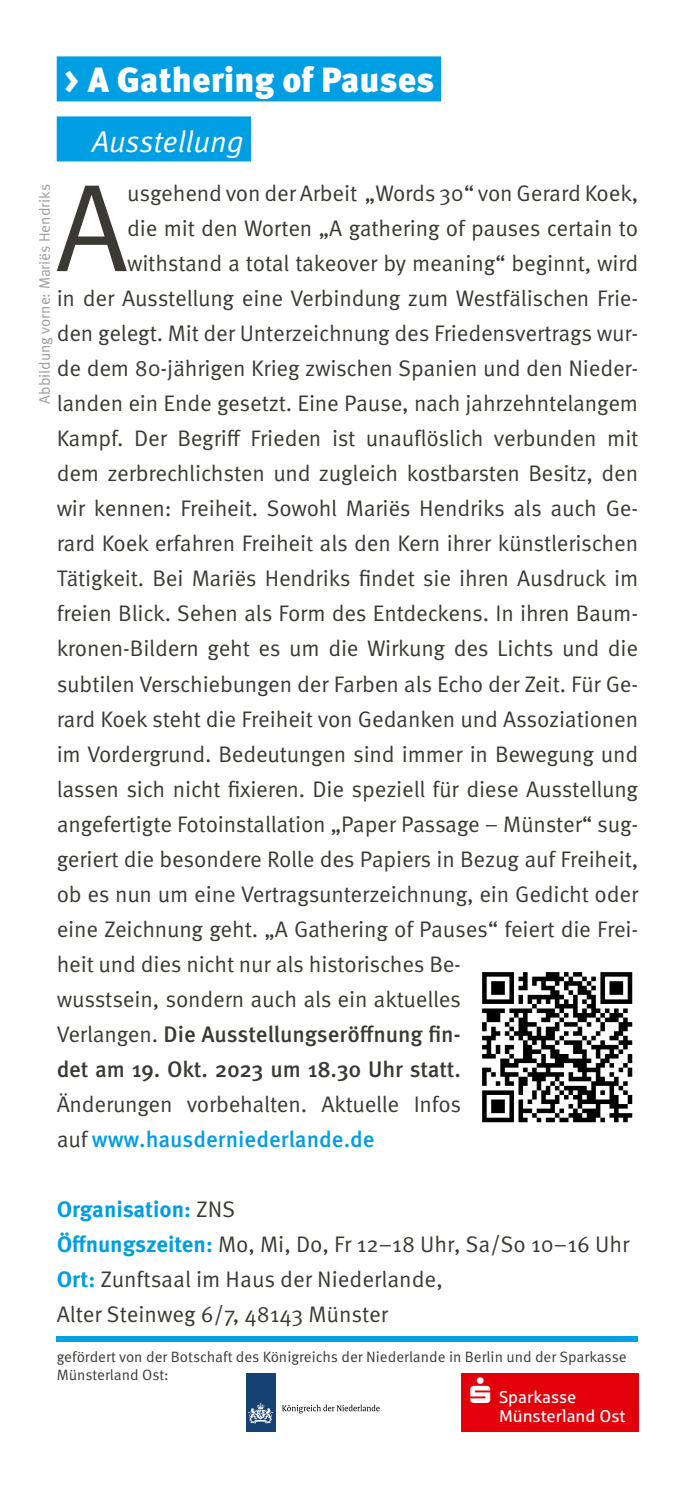
<style>
.page{position:relative;width:695px;height:1489px;background:#fff}
.page>*{position:absolute;margin:0;border:0;box-sizing:border-box;transform-origin:0 0}
.t1{font:124.5px "Meta OT";color:#3a3934}
.t2{font:900 35px "Meta OT";color:#fff}
.t3{font:italic 30px "Meta OT";letter-spacing:-.005em;color:#fff}
.t4{font:22.5px/35px "Meta OT";letter-spacing:-.01em;color:#3a3934}
.t5{font:500 22.5px "Meta OT";letter-spacing:-.01em;color:#3a3934}
.t6{font:17px/19.8px "Sparkasse Rg";color:#fff}
.t7{font:15px/18px "Meta OT";color:#3a3934}
.t8{font:15px "Meta OT";color:#9c9c9d}
.s1{font-weight:400}
.s2{font-weight:500;color:#009ee3}
.s3{font-weight:700;color:#009ee3}
</style>
<div class="page">
<div style="left:57px;top:1336px;width:581px;height:5px;background:#009ee3"></div>
<div style="left:57px;top:56px;width:384px;height:45px;background:#009ee3"></div>
<div style="left:57px;top:116px;width:194px;height:45px;background:#009ee3"></div>
<div style="left:461px;top:1373px;width:177px;height:58px;background:#e3000b"></div>
<img style="left:482px;top:972px;width:151px;height:151px">
<div style="left:246px;top:1373px;width:29px;height:58px;background:#154273"></div>
<svg style="left:248px;top:1402px;width:25px;height:21px"></svg>
<svg style="left:282px;top:1404px;width:97px;height:9px"></svg>
<h2 class="t2" style="left:64px;top:58px;width:372px">&gt; A Gathering of Pauses</h2>
<h3 class="t3" style="left:92px;top:124px;width:153px">Ausstellung</h3>
<h1 class="t1" style="left:55px;top:153px;width:74px">A</h1>
<p class="t4" style="left:127px;top:176px;width:512px">usgehend von der Arbeit „Words 30“ von Gerard Koek,</p>
<p class="t8" style="left:36px;top:403px;width:221px;rotate:-90deg">Abbildung vorne: Mariës Hendriks</p>
<p class="t4" style="left:127px;top:211px;width:512px">die mit den Worten „A gathering of pauses certain to</p>
<p class="t4" style="left:127px;top:246px;width:512px">withstand a total takeover by meaning“ beginnt, wird</p>
<p class="t4" style="left:57px;top:281px;width:583px">in der Ausstellung eine Verbindung zum Westfälischen Frie-</p>
<p class="t4" style="left:57px;top:316px;width:583px">den gelegt. Mit der Unterzeichnung des Friedensvertrags wur-</p>
<p class="t4" style="left:57px;top:351px;width:583px">de dem 80-jährigen Krieg zwischen Spanien und den Nieder-</p>
<p class="t4" style="left:57px;top:386px;width:583px">landen ein Ende gesetzt. Eine Pause, nach jahrzehntelangem</p>
<p class="t4" style="left:57px;top:421px;width:583px">Kampf. Der Begriff Frieden ist unauflöslich verbunden mit</p>
<p class="t4" style="left:57px;top:456px;width:583px">dem zerbrechlichsten und zugleich kostbarsten Besitz, den</p>
<p class="t4" style="left:57px;top:491px;width:583px">wir kennen: Freiheit. Sowohl Mariës Hendriks als auch Ge-</p>
<p class="t4" style="left:57px;top:526px;width:583px">rard Koek erfahren Freiheit als den Kern ihrer künstlerischen</p>
<p class="t4" style="left:57px;top:561px;width:583px">Tätigkeit. Bei Mariës Hendriks findet sie ihren Ausdruck im</p>
<p class="t4" style="left:57px;top:596px;width:583px">freien Blick. Sehen als Form des Entdeckens. In ihren Baum-</p>
<p class="t4" style="left:57px;top:631px;width:583px">kronen-Bildern geht es um die Wirkung des Lichts und die</p>
<p class="t4" style="left:57px;top:666px;width:583px">subtilen Verschiebungen der Farben als Echo der Zeit. Für Ge-</p>
<p class="t4" style="left:57px;top:701px;width:583px">rard Koek steht die Freiheit von Gedanken und Assoziationen</p>
<p class="t4" style="left:57px;top:736px;width:583px">im Vordergrund. Bedeutungen sind immer in Bewegung und</p>
<p class="t4" style="left:57px;top:771px;width:583px">lassen sich nicht fixieren. Die speziell für diese Ausstellung</p>
<p class="t4" style="left:57px;top:806px;width:583px">angefertigte Fotoinstallation „Paper Passage – Münster“ sug-</p>
<p class="t4" style="left:57px;top:841px;width:583px">geriert die besondere Rolle des Papiers in Bezug auf Freiheit,</p>
<p class="t4" style="left:57px;top:876px;width:583px">ob es nun um eine Vertragsunterzeichnung, ein Gedicht oder</p>
<p class="t4" style="left:57px;top:911px;width:583px">eine Zeichnung geht. „A Gathering of Pauses“ feiert die Frei-</p>
<p class="t4" style="left:57px;top:946px;width:405px">heit und dies nicht nur als historisches Be-</p>
<p class="t4" style="left:57px;top:981px;width:406px">wusstsein, sondern auch als ein aktuelles</p>
<p class="t5" style="left:57px;top:1019px;width:405px"><span class="s1">Verlangen.</span> Die Ausstellungseröffnung fin-</p>
<p class="t5" style="left:57px;top:1054px;width:405px">det am 19. Okt. 2023 um 18.30 Uhr statt.</p>
<p class="t4" style="left:57px;top:1086px;width:406px">Änderungen vorbehalten. Aktuelle Infos auf <span class="s2">www.hausderniederlande.de</span></p>
<p class="t4" style="left:57px;top:1191px;width:574px"><span class="s3">Organisation:</span> ZNS<br><span class="s3">Öffnungszeiten:</span> Mo, Mi, Do, Fr 12–18 Uhr, Sa/So 10–16 Uhr <span class="s3">Ort:</span> Zunftsaal im Haus der Niederlande,<br>Alter Steinweg 6/7, 48143 Münster</p>
<p class="t7" style="left:57px;top:1347px;width:571px">gefördert von der Botschaft des Königreichs der Niederlande in Berlin und der Sparkasse<br>Münsterland Ost:</p>
<p class="t6" style="left:499px;top:1386px;width:128px;text-indent:-29px">▲ Sparkasse<br>Münsterland Ost</p>
</div>
